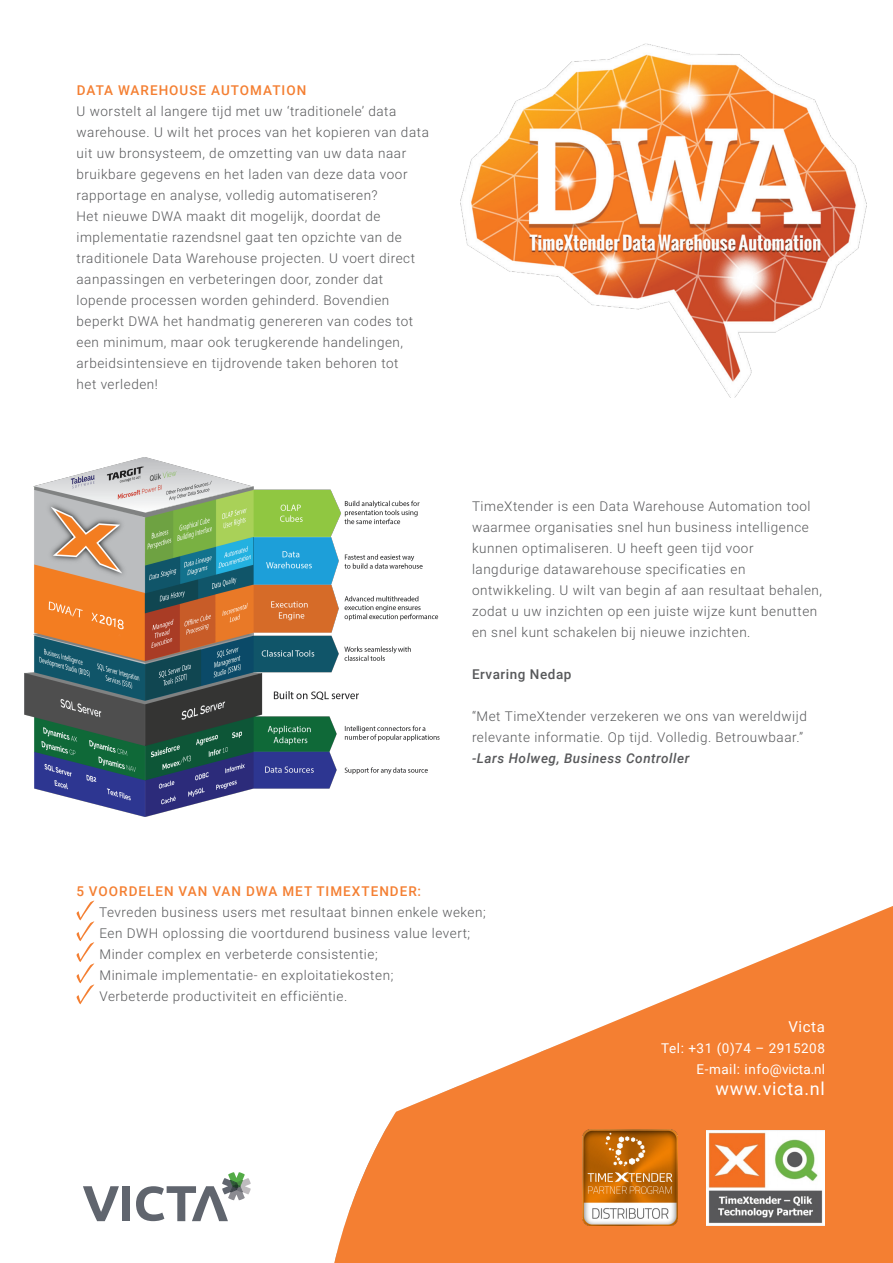
<style>
.page{position:relative;width:893px;height:1263px;background:#fff}
.page>*{position:absolute;margin:0;border:0;box-sizing:border-box;transform-origin:0 0}
.t1{font:18px "Roboto";letter-spacing:.04em;color:#fff}
.t2{font:15px "Roboto";letter-spacing:.04em;color:#fff}
.t3{font:300 13.5px/21px "Roboto";letter-spacing:.04em;color:#57585a}
.t4{font:500 13.5px "Roboto";letter-spacing:.075em;color:#f47f32}
.t5{font:13.5px "Roboto";letter-spacing:.04em;color:#fff}
.t6{font:italic 500 13.5px "Roboto";letter-spacing:.04em;color:#57585a}
.t7{font:500 13.5px "Roboto";letter-spacing:.04em;color:#57585a}
</style>
<div class="page">
<svg style="left:334px;top:906px;width:559px;height:357px;fill:#f47f32"></svg>
<svg style="left:76px;top:900px;width:18px;height:104px"></svg>
<img style="left:25px;top:458px;width:414px;height:358px">
<img style="left:460px;top:43px;width:406px;height:354px">
<svg style="left:83px;top:1186px;width:36px;height:35px"></svg>
<div style="left:122px;top:1186px;width:8px;height:35px;background:#60656e"></div>
<svg style="left:136px;top:1172px;width:115px;height:49px"></svg>
<img style="left:582px;top:1130px;width:96px;height:95px">
<img style="left:706px;top:1130px;width:118px;height:95px">
<p class="t4" style="left:77px;top:81px;width:231px">DATA WAREHOUSE AUTOMATION</p>
<p class="t3" style="left:77px;top:100px;width:321px">U worstelt al langere tijd met uw ‘traditionele’ data</p>
<p class="t3" style="left:77px;top:121px;width:354px">warehouse. U wilt het proces van het kopieren van data uit uw bronsysteem, de omzetting van uw data naar bruikbare gegevens en het laden van deze data voor rapportage en analyse, volledig automatiseren?</p>
<p class="t3" style="left:77px;top:205px;width:305px">Het nieuwe DWA maakt dit mogelijk, doordat de</p>
<p class="t3" style="left:77px;top:226px;width:327px">implementatie razendsnel gaat ten opzichte van de</p>
<p class="t3" style="left:77px;top:247px;width:340px">traditionele Data Warehouse projecten. U voert direct aanpassingen en verbeteringen door, zonder dat</p>
<p class="t3" style="left:77px;top:289px;width:338px">lopende processen worden gehinderd. Bovendien beperkt DWA het handmatig genereren van codes tot een minimum, maar ook terugkerende handelingen, arbeidsintensieve en tijdrovende taken behoren tot</p>
<p class="t3" style="left:77px;top:373px;width:83px">het verleden!</p>
<p class="t3" style="left:472px;top:495px;width:340px">TimeXtender is een Data Warehouse Automation tool waarmee organisaties snel hun business intelligence kunnen optimaliseren. U heeft geen tijd voor</p>
<p class="t3" style="left:472px;top:558px;width:275px">langdurige datawarehouse specificaties en</p>
<p class="t3" style="left:472px;top:579px;width:352px">ontwikkeling. U wilt van begin af aan resultaat behalen, zodat u uw inzichten op een juiste wijze kunt benutten en snel kunt schakelen bij nieuwe inzichten.</p>
<p class="t7" style="left:472px;top:665px;width:101px">Ervaring Nedap</p>
<p class="t3" style="left:472px;top:705px;width:336px">“Met TimeXtender verzekeren we ons van wereldwijd relevante informatie. Op tijd. Volledig. Betrouwbaar.”</p>
<p class="t6" style="left:472px;top:749px;width:219px">-Lars Holweg, Business Controller</p>
<p class="t4" style="left:77px;top:882px;width:346px">5 VOORDELEN VAN VAN DWA MET TIMEXTENDER:</p>
<p class="t3" style="left:99px;top:901px;width:388px">Tevreden business users met resultaat binnen enkele weken;</p>
<p class="t3" style="left:99px;top:922px;width:372px">Een DWH oplossing die voortdurend business value levert;</p>
<p class="t3" style="left:99px;top:943px;width:280px">Minder complex en verbeterde consistentie;</p>
<p class="t3" style="left:99px;top:964px;width:295px">Minimale implementatie- en exploitatiekosten;</p>
<p class="t3" style="left:99px;top:985px;width:249px">Verbeterde productiviteit en efficiëntie.</p>
<p class="t2" style="left:788px;top:1016px;width:38px">Victa</p>
<p class="t5" style="left:661px;top:1038px;width:165px">Tel: +31 (0)74 – 2915208</p>
<p class="t5" style="left:697px;top:1059px;width:130px">E-mail: info@victa.nl</p>
<p class="t1" style="left:716px;top:1076px;width:111px">www.victa.nl</p>
</div>
